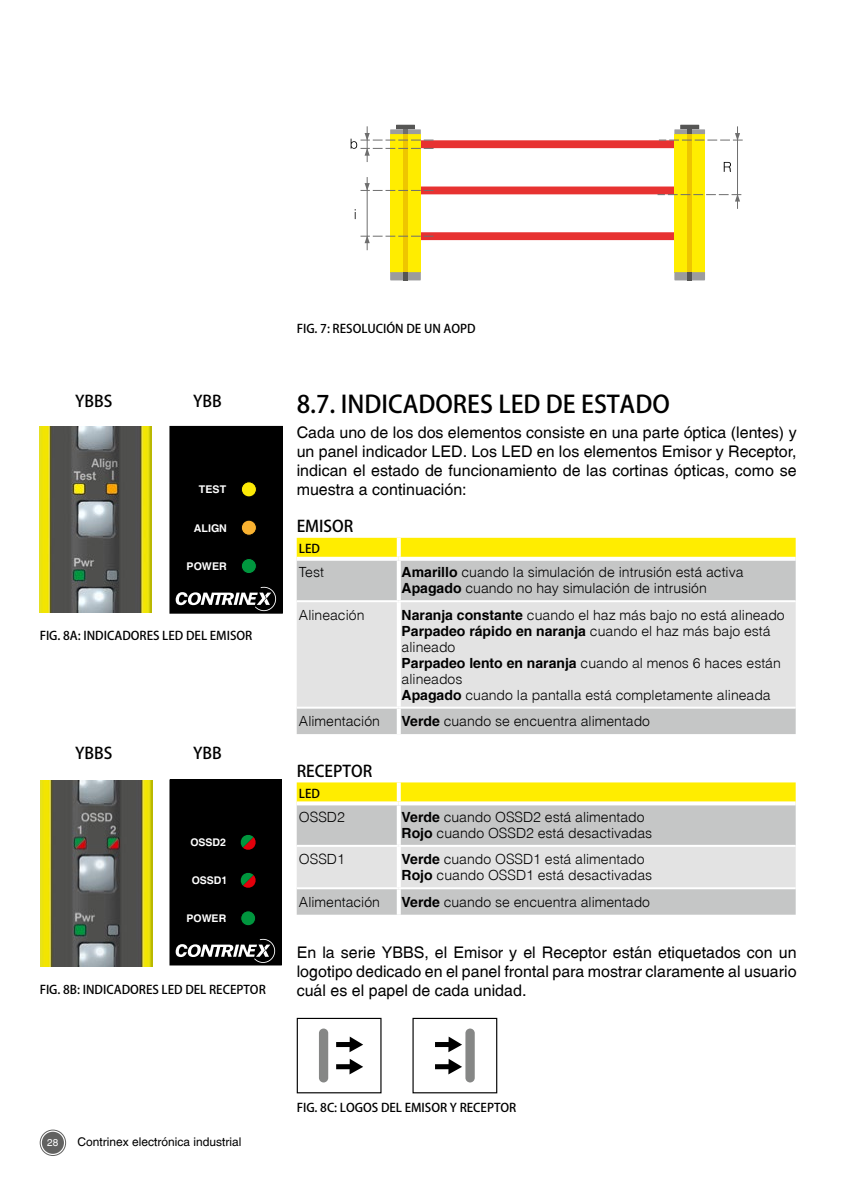
<style>
.page{position:relative;width:842px;height:1191px;background:#fff}
.page>*{position:absolute;margin:0;border:0;box-sizing:border-box;transform-origin:0 0}
.t1{font:500 24px "Koz Go Pro";color:#000}
.t2{font:16px/19px "Switzerland Plain";color:#000;text-align:justify}
.t3{font:500 16px "Koz Go Pro";color:#000}
.t4{font:14px/16px "Switzerland Light Plain";color:#000}
.t5{font:700 14px "Switzerland";color:#000}
.t6{font:500 12px "Koz Go Pro";color:#000}
.t7{font:12px "Switzerland Plain";color:#000}
.t8{font:700 10.6px "Helvetica";color:#fff}
.t9{font:10px "Switzerland Plain";color:#fff}
.s1{font-family:"Switzerland";font-weight:700}
.s2{font-family:"Switzerland Light Plain";font-weight:400}
</style>
<div class="page">
<svg style="left:40px;top:1129px;width:26px;height:27px"></svg>
<svg style="left:40px;top:1130px;width:26px;height:25px"></svg>
<div style="left:297px;top:538px;width:499px;height:19px;background:#ffed00"></div>
<div style="left:297px;top:561px;width:499px;height:173px;background:#c5c6c6"></div>
<div style="left:297px;top:602px;width:499px;height:104px;background:#e3e3e3"></div>
<svg style="left:397px;top:538px;width:4px;height:19px"></svg>
<svg style="left:397px;top:561px;width:4px;height:39px"></svg>
<hr style="left:397px;top:602px;width:4px;height:104px;background:#fff">
<svg style="left:397px;top:708px;width:4px;height:26px"></svg>
<svg style="left:297px;top:557px;width:102px;height:4px"></svg>
<svg style="left:400px;top:557px;width:396px;height:4px"></svg>
<hr style="left:297px;top:600px;width:102px;height:2px;background:#fff">
<hr style="left:399px;top:600px;width:397px;height:2px;background:#fff">
<hr style="left:297px;top:706px;width:102px;height:2px;background:#fff">
<hr style="left:399px;top:706px;width:397px;height:2px;background:#fff">
<div style="left:297px;top:782px;width:499px;height:19px;background:#ffed00"></div>
<div style="left:297px;top:805px;width:499px;height:109px;background:#c5c6c6"></div>
<div style="left:297px;top:847px;width:499px;height:40px;background:#e3e3e3"></div>
<svg style="left:397px;top:782px;width:4px;height:19px"></svg>
<svg style="left:397px;top:805px;width:4px;height:40px"></svg>
<hr style="left:397px;top:847px;width:4px;height:40px;background:#fff">
<svg style="left:397px;top:889px;width:4px;height:25px"></svg>
<svg style="left:297px;top:801px;width:102px;height:3px"></svg>
<svg style="left:399px;top:801px;width:397px;height:4px"></svg>
<hr style="left:297px;top:845px;width:102px;height:2px;background:#fff">
<hr style="left:399px;top:845px;width:397px;height:2px;background:#fff">
<hr style="left:297px;top:887px;width:102px;height:2px;background:#fff">
<hr style="left:399px;top:887px;width:397px;height:2px;background:#fff">
<div style="left:170px;top:426px;width:112px;height:187px;background:#000"></div>
<div style="left:241px;top:558px;width:15px;height:15px;background:#00963e;border-radius:50%"></div>
<div style="left:241px;top:558px;width:16px;height:16px;border:1px solid #000;border-radius:50%"></div>
<div style="left:241px;top:520px;width:15px;height:15px;background:#f9b231;border-radius:50%"></div>
<div style="left:241px;top:520px;width:16px;height:15px;border:1px solid #000;border-radius:50%"></div>
<div style="left:241px;top:482px;width:15px;height:15px;background:#fcea06;border-radius:50%"></div>
<div style="left:241px;top:482px;width:16px;height:15px;border:1px solid #000;border-radius:50%"></div>
<svg style="left:176px;top:587px;width:100px;height:24px"></svg>
<img style="left:40px;top:426px;width:112px;height:186px">
<div style="left:170px;top:780px;width:111px;height:185px;background:#000"></div>
<div style="left:241px;top:910px;width:15px;height:15px;background:#00963e;border-radius:50%"></div>
<div style="left:241px;top:910px;width:15px;height:16px;border:1px solid #000;border-radius:50%"></div>
<svg style="left:240px;top:873px;width:16px;height:15px"></svg>
<svg style="left:240px;top:835px;width:16px;height:15px"></svg>
<svg style="left:176px;top:939px;width:99px;height:24px"></svg>
<img style="left:40px;top:780px;width:112px;height:187px">
<div style="left:297px;top:1017px;width:84px;height:76px;border:1px solid #000"></div>
<div style="left:319px;top:1028px;width:9px;height:54px;background:#868786;border-radius:5px"></div>
<svg style="left:336px;top:1059px;width:27px;height:15px"></svg>
<svg style="left:336px;top:1036px;width:27px;height:16px"></svg>
<div style="left:412px;top:1017px;width:85px;height:76px;border:1px solid #000"></div>
<div style="left:465px;top:1028px;width:10px;height:54px;background:#868786;border-radius:5px"></div>
<svg style="left:435px;top:1058px;width:27px;height:16px"></svg>
<svg style="left:435px;top:1036px;width:27px;height:16px"></svg>
<div style="left:416px;top:140px;width:269px;height:8px;background:#e73231"></div>
<div style="left:416px;top:186px;width:269px;height:8px;background:#e73231"></div>
<div style="left:416px;top:232px;width:269px;height:8px;background:#e73231"></div>
<div style="left:390px;top:134px;width:31px;height:138px;background:#ffed00"></div>
<div style="left:403px;top:134px;width:5px;height:138px;background:#eec600"></div>
<svg style="left:390px;top:272px;width:31px;height:8px"></svg>
<div style="left:403px;top:272px;width:5px;height:8px;background:#565655"></div>
<div style="left:674px;top:134px;width:31px;height:138px;background:#ffed00"></div>
<hr style="left:688px;top:134px;width:4px;height:138px;background:#eec600">
<svg style="left:674px;top:272px;width:31px;height:8px"></svg>
<svg style="left:351px;top:125px;width:82px;height:37px"></svg>
<svg style="left:360px;top:177px;width:73px;height:14px"></svg>
<svg style="left:360px;top:235px;width:73px;height:15px"></svg>
<hr style="left:367px;top:187px;width:1px;height:52px;background:#6e6e6e">
<svg style="left:659px;top:125px;width:84px;height:16px"></svg>
<svg style="left:657px;top:194px;width:84px;height:15px"></svg>
<hr style="left:737px;top:138px;width:1px;height:59px;background:#6e6e6e">
<svg style="left:724px;top:162px;width:7px;height:10px"></svg>
<p class="t3" style="left:75px;top:391px;width:39px">YBBS</p>
<p class="t3" style="left:193px;top:391px;width:30px">YBB</p>
<p class="t8" style="left:199px;top:483px;width:29px">TEST</p>
<p class="t8" style="left:194px;top:521px;width:35px">ALIGN</p>
<p class="t8" style="left:187px;top:560px;width:42px">POWER</p>
<p class="t6" style="left:40px;top:628px;width:214px">FIG. 8A: INDICADORES LED DEL EMISOR</p>
<p class="t3" style="left:75px;top:742px;width:39px">YBBS</p>
<p class="t3" style="left:193px;top:742px;width:30px">YBB</p>
<p class="t8" style="left:190px;top:836px;width:37px">OSSD2</p>
<p class="t8" style="left:192px;top:874px;width:37px">OSSD1</p>
<p class="t8" style="left:186px;top:912px;width:41px">POWER</p>
<p class="t6" style="left:40px;top:981px;width:228px">FIG. 8B: INDICADORES LED DEL RECEPTOR</p>
<p class="t6" style="left:297px;top:321px;width:181px">FIG. 7: RESOLUCIÓN DE UN AOPD</p>
<h1 class="t1" style="left:297px;top:389px;width:375px">8.7. INDICADORES LED DE ESTADO</h1>
<p class="t2" style="left:297px;top:423px;width:501px">Cada uno de los dos elementos consiste en una parte óptica (lentes) y un panel indicador LED. Los LED en los elementos Emisor y Receptor, indican el estado de funcionamiento de las cortinas ópticas, como se muestra a continuación:</p>
<p class="t3" style="left:297px;top:516px;width:58px">EMISOR</p>
<p class="t6" style="left:299px;top:541px;width:23px">LED</p>
<p class="t4" style="left:299px;top:564px;width:26px">Test</p>
<p class="t4" style="left:402px;top:564px;width:343px"><span class="s1">Amarillo</span> cuando la simulación de intrusión está activa<br><span class="s1">Apagado</span> cuando no hay simulación de intrusión</p>
<p class="t4" style="left:299px;top:606px;width:67px">Alineación</p>
<p class="t4" style="left:402px;top:606px;width:385px"><span class="s1">Naranja constante</span> cuando el haz más bajo no está alineado</p>
<p class="t5" style="left:402px;top:622px;width:370px">Parpadeo rápido en naranja <span class="s2">cuando el haz más bajo está</span></p>
<p class="t4" style="left:402px;top:638px;width:381px">alineado<br><span class="s1">Parpadeo lento en naranja</span> cuando al menos 6 haces están alineados<br><span class="s1">Apagado</span> cuando la pantalla está completamente alineada</p>
<p class="t4" style="left:299px;top:712px;width:83px">Alimentación</p>
<p class="t4" style="left:402px;top:712px;width:250px"><span class="s1">Verde</span> cuando se encuentra alimentado</p>
<p class="t3" style="left:297px;top:760px;width:77px">RECEPTOR</p>
<p class="t6" style="left:299px;top:785px;width:23px">LED</p>
<p class="t4" style="left:299px;top:808px;width:47px">OSSD2</p>
<p class="t4" style="left:402px;top:808px;width:252px"><span class="s1">Verde</span> cuando OSSD2 está alimentado<br><span class="s1">Rojo</span> cuando OSSD2 está desactivadas</p>
<p class="t4" style="left:299px;top:851px;width:47px">OSSD1</p>
<p class="t4" style="left:402px;top:851px;width:252px"><span class="s1">Verde</span> cuando OSSD1 está alimentado<br><span class="s1">Rojo</span> cuando OSSD1 está desactivadas</p>
<p class="t4" style="left:299px;top:893px;width:83px">Alimentación</p>
<p class="t4" style="left:402px;top:893px;width:250px"><span class="s1">Verde</span> cuando se encuentra alimentado</p>
<p class="t2" style="left:297px;top:943px;width:501px">En la serie YBBS, el Emisor y el Receptor están etiquetados con un logotipo dedicado en el panel frontal para mostrar claramente al usuario cuál es el papel de cada unidad.</p>
<p class="t9" style="left:47px;top:1137px;width:13px">28</p>
<p class="t7" style="left:77px;top:1135px;width:166px">Contrinex electrónica industrial</p>
<p class="t6" style="left:297px;top:1099px;width:221px">FIG. 8C: LOGOS DEL EMISOR Y RECEPTOR</p>
</div>
